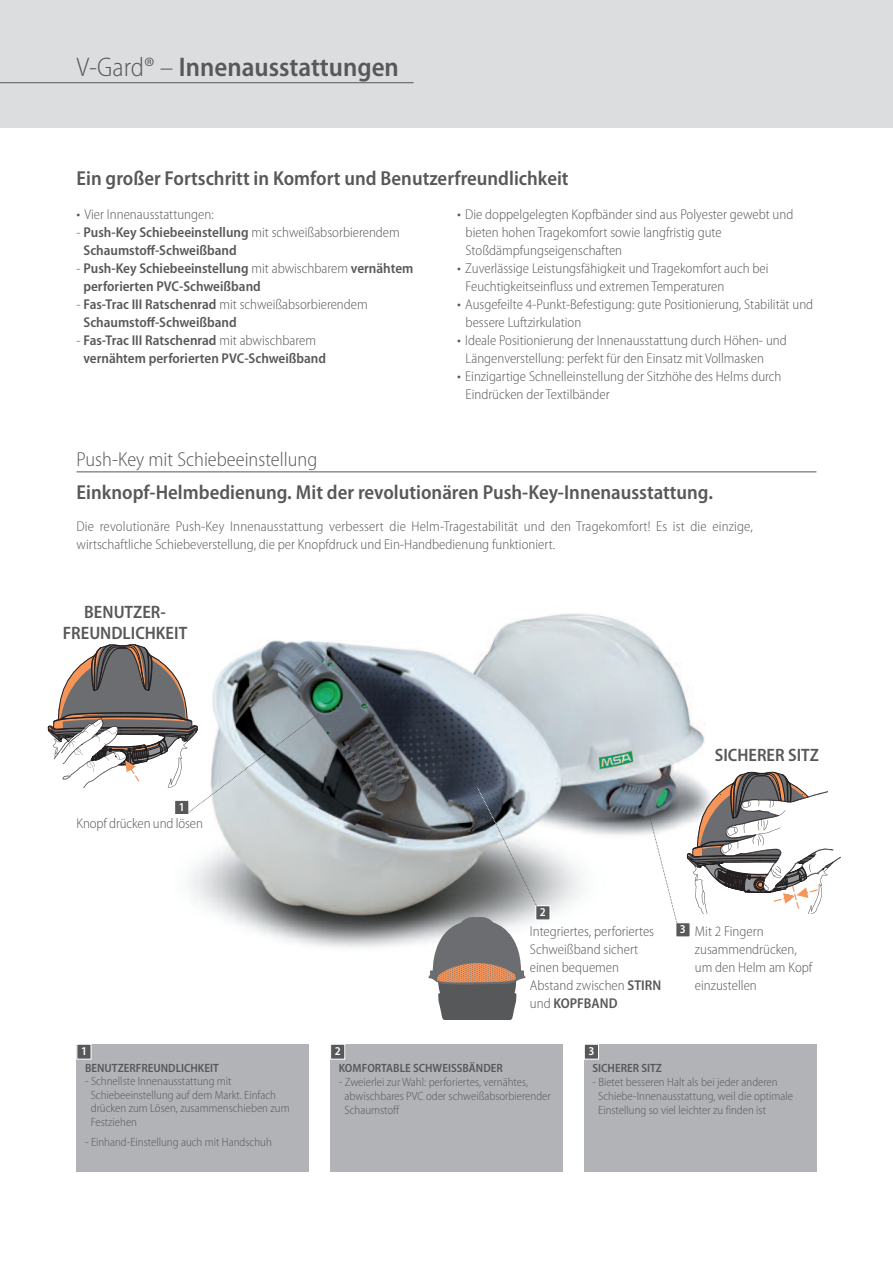
<style>
.page{position:relative;width:893px;height:1263px;background:#fff}
.page>*{position:absolute;margin:0;border:0;box-sizing:border-box;transform-origin:0 0}
.t1{font:600 semi-condensed 27px "Myriad Pro";color:#57585a}
.t2{font:600 semi-condensed 20.25px "Myriad Pro";color:#57585a}
.t3{font:300 semi-condensed 20.25px "Myriad Pro";color:#57585a}
.t4{font:600 semi-condensed 18px/21.6px "Myriad Pro";color:#57585a;text-align:center}
.t5{font:300 semi-condensed 14.25px/18px "Myriad Pro";color:#57585a}
.t6{font:600 semi-condensed 14.25px/18px "Myriad Pro";color:#57585a}
.t7{font:300 semi-condensed 12px/14.2px "Myriad Pro";color:#57585a}
.t8{font:600 semi-condensed 12px "Myriad Pro";color:#57585a}
.t9{font:600 semi-condensed 12px "Myriad Pro";color:#fff}
.s1{font-weight:300}
.s2{font-size:15.6px}
.s3{font-weight:600}
</style>
<div class="page">
<div style="left:0;top:0;width:893px;height:128px;background:#dcdddf"></div>
<div style="left:584px;top:1044px;width:232px;height:127px;background:#b2b3b7"></div>
<div style="left:585px;top:1045px;width:13px;height:14px;background:#57585a"></div>
<div style="left:584px;top:1044px;width:15px;height:15px;border:1px solid #fff"></div>
<div style="left:77px;top:1044px;width:232px;height:127px;background:#b2b3b7"></div>
<div style="left:330px;top:1044px;width:233px;height:127px;background:#b2b3b7"></div>
<div style="left:331px;top:1045px;width:13px;height:14px;background:#57585a"></div>
<div style="left:330px;top:1044px;width:15px;height:15px;border:1px solid #fff"></div>
<div style="left:77px;top:1045px;width:14px;height:14px;background:#57585a"></div>
<div style="left:77px;top:1044px;width:14px;height:15px;border:1px solid #fff"></div>
<img style="left:190px;top:613px;width:515px;height:335px">
<svg style="left:686px;top:772px;width:155px;height:143px"></svg>
<svg style="left:427px;top:917px;width:100px;height:102px"></svg>
<hr style="left:0;top:82px;width:414px;height:1px;background:#57585a">
<hr style="left:77px;top:471px;width:739px;height:1px;background:#57585a">
<svg style="left:47px;top:644px;width:284px;height:170px"></svg>
<div style="left:676px;top:923px;width:14px;height:13px;background:#57585a"></div>
<div style="left:675px;top:922px;width:15px;height:15px;border:1px solid #fff"></div>
<svg style="left:647px;top:808px;width:31px;height:117px"></svg>
<div style="left:536px;top:906px;width:14px;height:13px;background:#57585a"></div>
<div style="left:535px;top:905px;width:15px;height:15px;border:1px solid #fff"></div>
<svg style="left:477px;top:787px;width:61px;height:121px;background:#9ca1a6"></svg>
<h1 class="t1" style="left:77px;top:52px;width:324px"><span class="s1">V-Gard® –</span> Innenausstattungen</h1>
<h2 class="t2" style="left:77px;top:167px;width:494px">Ein großer Fortschritt in Komfort und Benutzerfreundlichkeit</h2>
<p class="t5" style="left:77px;top:206px;width:139px"><span class="s2">•</span> Vier Innenausstattungen:</p>
<p class="t6" style="left:83px;top:224px;width:318px;text-indent:-7px"><span class="s1">-</span> Push-Key Schiebeeinstellung <span class="s1">mit schweißabsorbierendem<br></span>Schaumstoff-Schweißband</p>
<p class="t6" style="left:83px;top:260px;width:331px;text-indent:-7px"><span class="s1">-</span> Push-Key Schiebeeinstellung <span class="s1">mit abwischbarem</span> vernähtem perforierten PVC-Schweißband</p>
<p class="t6" style="left:83px;top:296px;width:286px;text-indent:-7px"><span class="s1">-</span> Fas-Trac III Ratschenrad <span class="s1">mit schweißabsorbierendem<br></span>Schaumstoff-Schweißband</p>
<p class="t6" style="left:83px;top:332px;width:244px;text-indent:-7px"><span class="s1">-</span> Fas-Trac III Ratschenrad <span class="s1">mit abwischbarem </span>vernähtem perforierten PVC-Schweißband</p>
<p class="t5" style="left:466px;top:206px;width:329px;text-indent:-9px"><span class="s2">•</span> Die doppelgelegten Kopfbänder sind aus Polyester gewebt und bieten hohen Tragekomfort sowie langfristig gute<br>Stoßdämpfungseigenschaften</p>
<p class="t5" style="left:466px;top:260px;width:304px;text-indent:-9px"><span class="s2">•</span> Zuverlässige Leistungsfähigkeit und Tragekomfort auch bei<br>Feuchtigkeitseinfluss und extremen Temperaturen</p>
<p class="t5" style="left:466px;top:296px;width:349px;text-indent:-9px"><span class="s2">•</span> Ausgefeilte 4-Punkt-Befestigung: gute Positionierung, Stabilität und bessere Luftzirkulation</p>
<p class="t5" style="left:466px;top:332px;width:323px;text-indent:-9px"><span class="s2">•</span> Ideale Positionierung der Innenausstattung durch Höhen- und<br>Längenverstellung: perfekt für den Einsatz mit Vollmasken</p>
<p class="t5" style="left:466px;top:368px;width:317px;text-indent:-9px"><span class="s2">•</span> Einzigartige Schnelleinstellung der Sitzhöhe des Helms durch<br>Eindrücken der Textilbänder</p>
<h2 class="t3" style="left:77px;top:448px;width:242px">Push-Key mit Schiebeeinstellung</h2>
<h2 class="t2" style="left:77px;top:481px;width:638px">Einknopf-Helmbedienung. Mit der revolutionären Push-Key-Innenausstattung.</h2>
<p class="t5" style="left:77px;top:517px;width:678px">Die revolutionäre Push-Key Innenausstattung verbessert die Helm-Tragestabilität und den Tragekomfort! Es ist die einzige, wirtschaftliche Schiebeverstellung, die per Knopfdruck und Ein-Handbedienung funktioniert.</p>
<p class="t4" style="left:63px;top:601px;width:126px">BENUTZER-<br>FREUNDLICHKEIT</p>
<p class="t9" style="left:179px;top:800px;width:7px">1</p>
<p class="t5" style="left:77px;top:814px;width:128px">Knopf drücken und lösen</p>
<p class="t4" style="left:715px;top:744px;width:106px">SICHERER SITZ</p>
<p class="t9" style="left:540px;top:906px;width:7px">2</p>
<p class="t5" style="left:530px;top:922px;width:133px">Integriertes, perforiertes<br>Schweißband sichert einen bequemen<br>Abstand zwischen <span class="s3">STIRN </span>und <span class="s3">KOPFBAND</span></p>
<p class="t9" style="left:81px;top:1045px;width:8px">1</p>
<p class="t9" style="left:335px;top:1045px;width:7px">2</p>
<p class="t9" style="left:588px;top:1045px;width:7px">3</p>
<p class="t9" style="left:680px;top:923px;width:7px">3</p>
<p class="t5" style="left:695px;top:922px;width:119px">Mit 2 Fingern zusammendrücken, um den Helm am Kopf einzustellen</p>
<p class="t8" style="left:85px;top:1061px;width:135px">BENUTZERFREUNDLICHKEIT</p>
<p class="t7" style="left:91px;top:1075px;width:200px;line-height:13.5px;text-indent:-6px">- Schnellste Innenausstattung mit Schiebeeinstellung auf dem Markt. Einfach drücken zum Lösen, zusammenschieben zum Festziehen</p>
<p class="t7" style="left:85px;top:1135px;width:188px">- Einhand-Einstellung auch mit Handschuh</p>
<p class="t8" style="left:339px;top:1061px;width:166px">KOMFORTABLE SCHWEISSBÄNDER</p>
<p class="t7" style="left:344px;top:1075px;width:208px;text-indent:-6px">- Zweierlei zur Wahl: perforiertes, vernähtes, abwischbares PVC oder schweißabsorbierender<br>Schaumstoff</p>
<p class="t8" style="left:592px;top:1061px;width:71px">SICHERER SITZ</p>
<p class="t7" style="left:598px;top:1075px;width:196px;text-indent:-6px">- Bietet besseren Halt als bei jeder anderen<br>Schiebe-Innenausstattung, weil die optimale<br>Einstellung so viel leichter zu finden ist</p>
</div>
